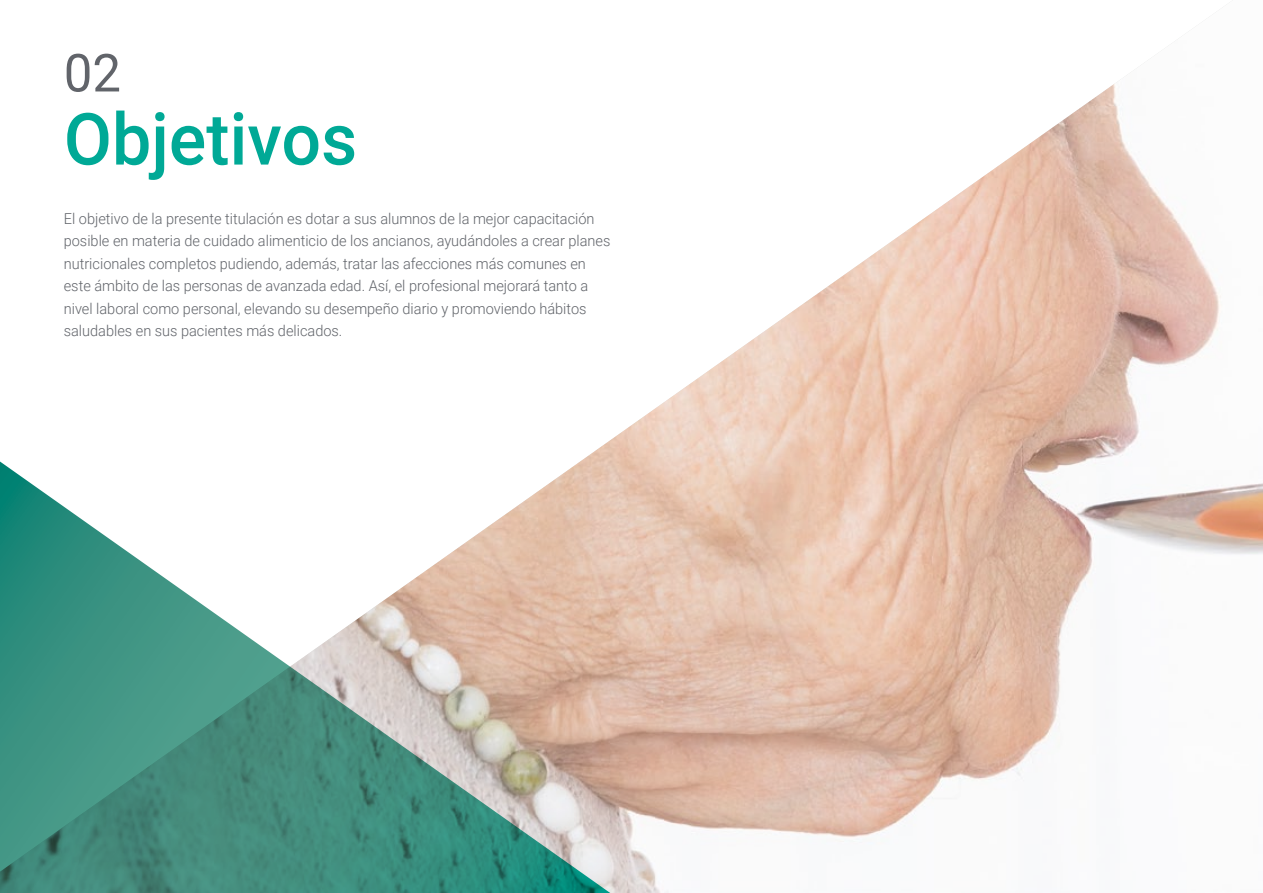
<style>
.page{position:relative;width:1263px;height:893px;background:#fff}
.page>*{position:absolute;margin:0;border:0;box-sizing:border-box;transform-origin:0 0}
.t1{font:500 72px "Roboto";color:#00a996}
.t2{font:52.5px "Roboto";color:#61646a}
.t3{font:300 15px/22.5px "Roboto";color:#61646a}
</style>
<div class="page">
<img style="left:602px;top:72px;width:661px;height:821px">
<svg style="left:0;top:446px;width:640px;height:447px"></svg>
<h2 class="t2" style="left:64px;top:36px;width:59px">02</h2>
<h1 class="t1" style="left:64px;top:89px;width:295px">Objetivos</h1>
<p class="t3" style="left:64px;top:207px;width:548px">El objetivo de la presente titulación es dotar a sus alumnos de la mejor capacitación posible en materia de cuidado alimenticio de los ancianos, ayudándoles a crear planes nutricionales completos pudiendo, además, tratar las afecciones más comunes en este ámbito de las personas de avanzada edad. Así, el profesional mejorará tanto a nivel laboral como personal, elevando su desempeño diario y promoviendo hábitos saludables en sus pacientes más delicados.</p>
</div>
